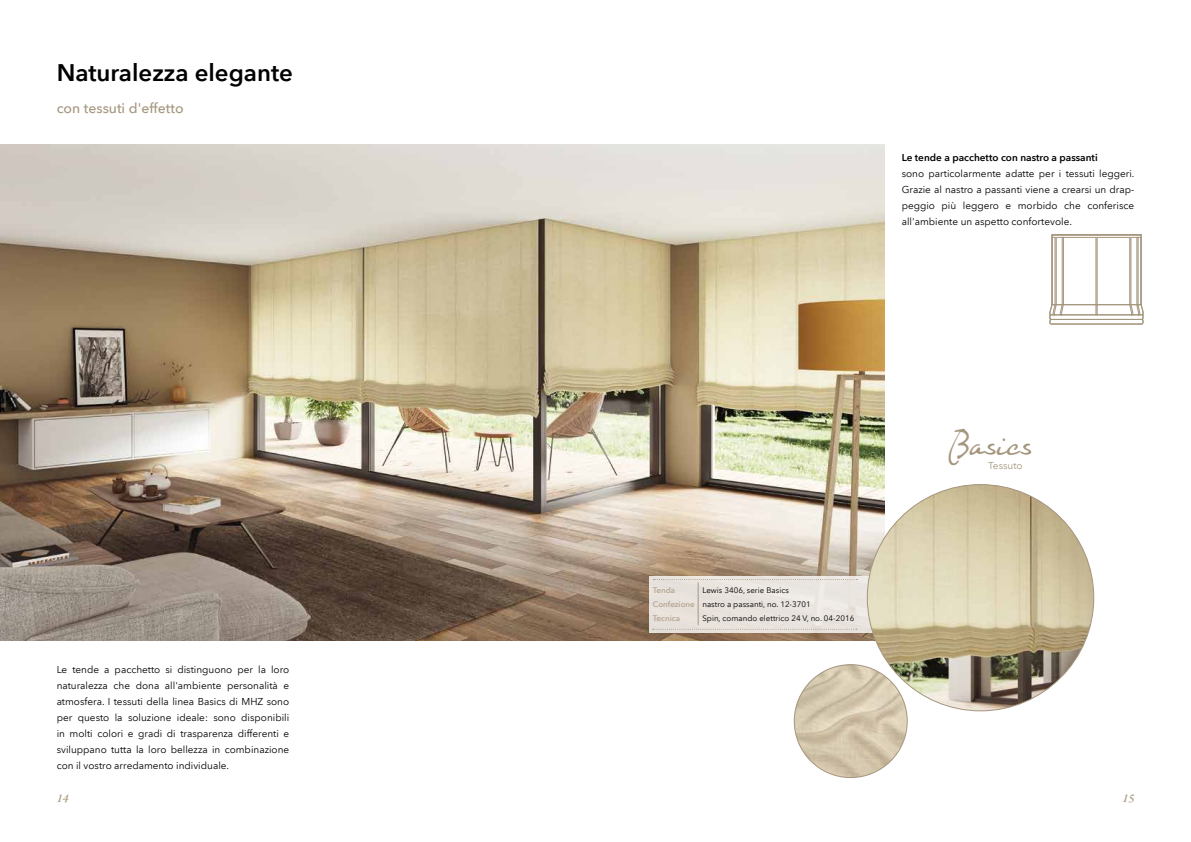
<style>
.page{position:relative;width:1191px;height:842px;background:#fff}
.page>*{position:absolute;margin:0;border:0;box-sizing:border-box;transform-origin:0 0}
.t1{font:31px "Night Wind Sent Sample";color:#a5967e}
.t2{font:600 24px "Avenir Next LT Com";color:#000}
.t3{font:500 14px "Avenir Next LT Com";color:#a5967e}
.t4{font:italic 600 12px "Garamond Premr Pro";color:#ad9d84}
.t5{font:10px/16px "Avenir Next LT Com";color:#000;text-align:justify}
.t6{font:600 10px "Avenir Next LT Com";color:#000}
.t7{font:10px "Avenir Next LT Com";color:#a5967e}
.t8{font:8px/14.2px "Avenir Next LT Com";color:#000}
.t9{font:500 8px "Avenir Next LT Com";color:#ad9d84}
.s1{font-weight:500;color:#ad9d84}
</style>
<div class="page">
<img style="left:0;top:145px;width:884px;height:496px">
<div style="left:649px;top:576px;width:300px;height:57px;background:#eae4df"></div>
<svg style="left:652px;top:579px;width:205px;height:51px"></svg>
<img style="left:867px;top:485px;width:226px;height:226px;border-radius:113px">
<img style="left:794px;top:665px;width:113px;height:112px;border-radius:56px">
<svg style="left:1049px;top:235px;width:95px;height:90px"></svg>
<svg style="left:1020px;top:443px;width:11px;height:12px"></svg>
<svg style="left:984px;top:443px;width:11px;height:12px"></svg>
<h2 class="t2" style="left:57px;top:58px;width:238px">Naturalezza elegante</h2>
<h3 class="t3" style="left:57px;top:100px;width:128px">con tessuti d'effetto</h3>
<p class="t5" style="left:57px;top:662px;width:234px">Le tende a pacchetto si distinguono per la loro naturalezza che dona all'ambiente personalità e atmosfera. I tessuti della linea Basics di MHZ sono per questo la soluzione ideale: sono disponibili in molti colori e gradi di trasparenza differenti e sviluppano tutta la loro bellezza in combinazione con il vostro arredamento individuale.</p>
<p class="t6" style="left:901px;top:151px;width:197px">Le tende a pacchetto con nastro a passanti</p>
<p class="t5" style="left:901px;top:166px;width:234px">sono particolarmente adatte per i tessuti leggeri.<br>Grazie al nastro a passanti viene a crearsi un drap&shy;peggio più leggero e morbido che conferisce all'ambiente un aspetto confortevole.</p>
<p class="t9" style="left:653px;top:585px;width:24px">Tenda</p>
<p class="t8" style="left:653px;top:583px;width:159px;text-indent:50px">Lewis 3406, serie Basics<br><span class="s1">Confezione</span> nastro a passanti, no. 12-3701<br><span class="s1">Tecnica</span></p>
<p class="t8" style="left:702px;top:611px;width:153px">Spin, comando elettrico 24 V, no. 04-2016</p>
<h1 class="t1" style="left:947px;top:426px;width:72px">Ba ic</h1>
<p class="t7" style="left:988px;top:459px;width:36px">Tessuto</p>
<p class="t4" style="left:57px;top:790px;width:13px">14</p>
<p class="t4" style="left:1122px;top:790px;width:13px">15</p>
</div>
